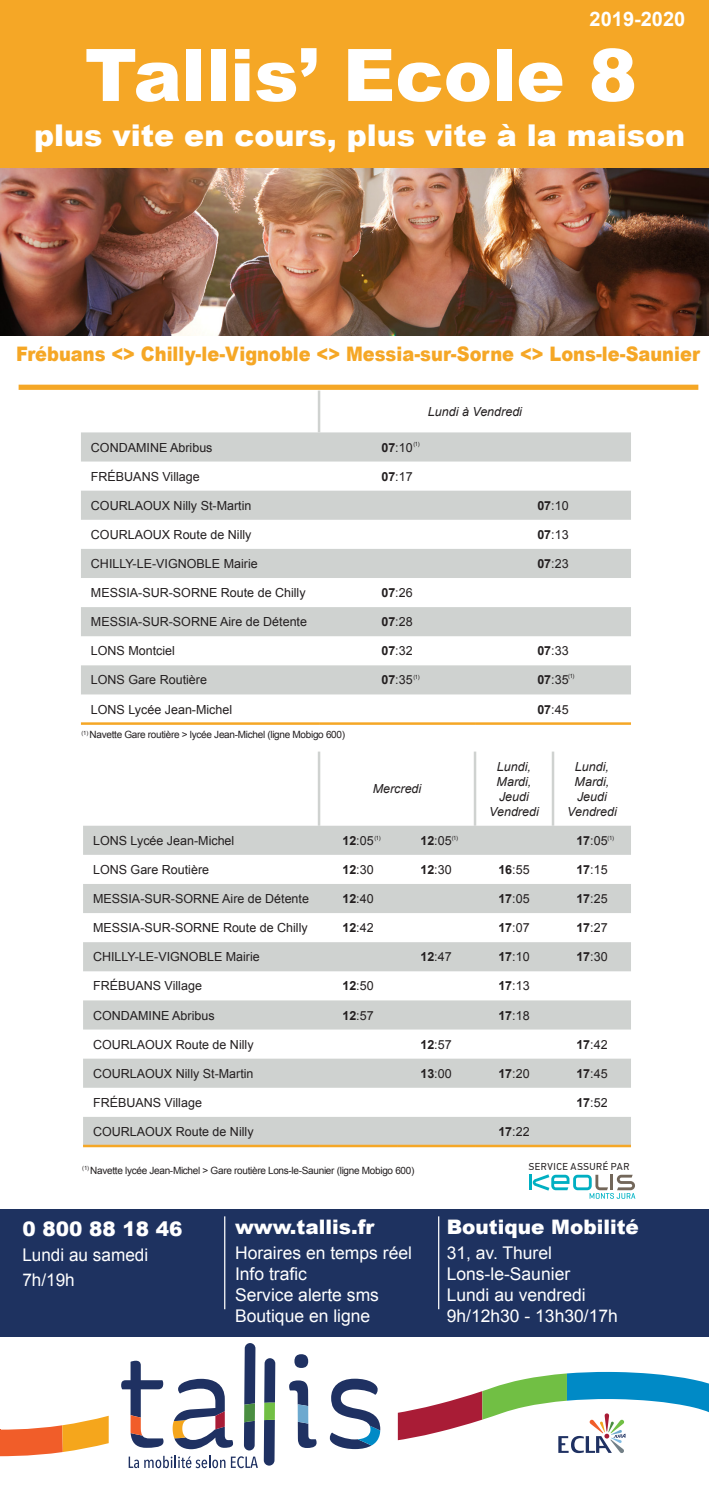
<style>
.page{position:relative;width:709px;height:1489px;background:#fff}
.page>*{position:absolute;margin:0;border:0;box-sizing:border-box;transform-origin:0 0}
.t1{font:900 72.5px "Arial";color:#fff}
.t2{font:900 30px "Arial";color:#fff}
.t3{font:900 20px "Arial";color:#f5a726;scale:.89 1}
.t4{font:900 20px "Arial";color:#fff}
.t5{font:700 20px "Arial";color:#fff}
.t6{font:17.5px/21px "Arial";color:#fff}
.t7{font:12.5px "Arial";color:#231f20}
.t8{font:italic 12.5px/15px "Arial";color:#231f20;text-align:center}
.t9{font:10px "Arial";letter-spacing:-.03em;color:#231f20}
.t10{font:10px "PF Din Text Pro";letter-spacing:.06em;color:#231f20}
.t11{font:5.75px "Arial";color:#231f20}
.s1{font-weight:700}
</style>
<div class="page">
<img style="left:0;top:168px;width:709px;height:167px">
<div style="left:0;top:0;width:709px;height:168px;background:#f5a726"></div>
<svg style="left:129px;top:1455px;width:96px;height:12px"></svg>
<svg style="left:231px;top:1456px;width:27px;height:11px"></svg>
<div style="left:294px;top:1353px;width:14px;height:14px;background:#1f3162;border-radius:50%"></div>
<svg style="left:121px;top:1360px;width:42px;height:87px"></svg>
<svg style="left:289px;top:1380px;width:27px;height:67px"></svg>
<svg style="left:330px;top:1378px;width:50px;height:70px"></svg>
<svg style="left:244px;top:1343px;width:11px;height:107px"></svg>
<svg style="left:264px;top:1358px;width:11px;height:107px"></svg>
<svg style="left:173px;top:1378px;width:60px;height:70px"></svg>
<svg style="left:398px;top:1371px;width:311px;height:81px"></svg>
<div style="left:81px;top:432px;width:550px;height:29px;background:#cfd2d0"></div>
<svg style="left:81px;top:490px;width:550px;height:88px;fill:#cfd2d0"></svg>
<div style="left:81px;top:607px;width:550px;height:29px;background:#cfd2d0"></div>
<div style="left:81px;top:665px;width:550px;height:29px;background:#cfd2d0"></div>
<hr style="left:318px;top:390px;width:2px;height:42px;background:#cfd2d0">
<hr style="left:81px;top:722px;width:238px;height:2px;background:#f5a726">
<hr style="left:319px;top:722px;width:156px;height:2px;background:#f5a726">
<hr style="left:475px;top:722px;width:156px;height:2px;background:#f5a726">
<div style="left:19px;top:384px;width:679px;height:6px;background:#f5a726"></div>
<div style="left:83px;top:825px;width:548px;height:29px;background:#cfd2d0"></div>
<svg style="left:83px;top:884px;width:548px;height:87px;fill:#cfd2d0"></svg>
<div style="left:83px;top:1000px;width:548px;height:29px;background:#cfd2d0"></div>
<div style="left:83px;top:1058px;width:548px;height:29px;background:#cfd2d0"></div>
<div style="left:83px;top:1117px;width:548px;height:27px;background:#cfd2d0"></div>
<hr style="left:318px;top:751px;width:2px;height:74px;background:#cfd2d0">
<hr style="left:83px;top:1144px;width:236px;height:3px;background:#f5a726">
<hr style="left:319px;top:1144px;width:78px;height:3px;background:#f5a726">
<hr style="left:397px;top:1144px;width:78px;height:3px;background:#f5a726">
<hr style="left:475px;top:1144px;width:78px;height:3px;background:#f5a726">
<hr style="left:553px;top:1144px;width:78px;height:3px;background:#f5a726">
<hr style="left:474px;top:751px;width:2px;height:74px;background:#cfd2d0">
<hr style="left:552px;top:751px;width:2px;height:74px;background:#cfd2d0">
<div style="left:0;top:1208px;width:709px;height:128px;background:#1e3260"></div>
<hr style="left:224px;top:1216px;width:1px;height:93px;background:#fff">
<hr style="left:438px;top:1216px;width:1px;height:93px;background:#fff">
<svg style="left:0;top:1415px;width:109px;height:41px"></svg>
<hr style="left:529px;top:1174px;width:3px;height:16px;background:#00afc2">
<svg style="left:532px;top:1174px;width:103px;height:24px"></svg>
<h3 class="t5" style="left:589px;top:8px;width:97px">2019-2020</h3>
<h1 class="t1" style="left:85px;top:21px;width:554px">Tallis’ Ecole 8</h1>
<h2 class="t2" style="left:34px;top:112px;width:652px">plus vite en cours, plus vite à la maison</h2>
<h3 class="t3" style="left:16px;top:338px;width:769px">Frébuans &lt;&gt; Chilly-le-Vignoble &lt;&gt; Messia-sur-Sorne &lt;&gt; Lons-le-Saunier</h3>
<p class="t8" style="left:428px;top:404px;width:96px">Lundi à Vendredi</p>
<p class="t11" style="left:413px;top:441px;width:8px">(1)</p>
<p class="t7" style="left:91px;top:440px;width:123px">CONDAMINE Abribus</p>
<p class="t7" style="left:381px;top:440px;width:33px"><span class="s1">07</span>:10</p>
<p class="t7" style="left:91px;top:469px;width:110px">FRÉBUANS Village</p>
<p class="t7" style="left:381px;top:469px;width:33px"><span class="s1">07</span>:17</p>
<p class="t7" style="left:91px;top:498px;width:162px">COURLAOUX Nilly St-Martin</p>
<p class="t7" style="left:537px;top:498px;width:33px"><span class="s1">07</span>:10</p>
<p class="t7" style="left:91px;top:527px;width:162px">COURLAOUX Route de Nilly</p>
<p class="t7" style="left:537px;top:527px;width:33px"><span class="s1">07</span>:13</p>
<p class="t7" style="left:91px;top:556px;width:168px">CHILLY-LE-VIGNOBLE Mairie</p>
<p class="t7" style="left:537px;top:556px;width:33px"><span class="s1">07</span>:23</p>
<p class="t7" style="left:91px;top:585px;width:216px">MESSIA-SUR-SORNE Route de Chilly</p>
<p class="t7" style="left:381px;top:585px;width:33px"><span class="s1">07</span>:26</p>
<p class="t7" style="left:91px;top:615px;width:218px">MESSIA-SUR-SORNE Aire de Détente</p>
<p class="t7" style="left:381px;top:615px;width:33px"><span class="s1">07</span>:28</p>
<p class="t7" style="left:91px;top:644px;width:86px">LONS Montciel</p>
<p class="t7" style="left:381px;top:644px;width:33px"><span class="s1">07</span>:32</p>
<p class="t7" style="left:537px;top:644px;width:33px"><span class="s1">07</span>:33</p>
<p class="t7" style="left:91px;top:673px;width:118px">LONS Gare Routière</p>
<p class="t7" style="left:381px;top:673px;width:33px"><span class="s1">07</span>:35</p>
<p class="t7" style="left:537px;top:673px;width:33px"><span class="s1">07</span>:35</p>
<p class="t7" style="left:91px;top:702px;width:143px">LONS Lycée Jean-Michel</p>
<p class="t7" style="left:537px;top:702px;width:33px"><span class="s1">07</span>:45</p>
<p class="t11" style="left:413px;top:673px;width:8px">(1)</p>
<p class="t11" style="left:568px;top:673px;width:8px">(1)</p>
<p class="t9" style="left:81px;top:729px;width:265px"><sup>(1)</sup> Navette Gare routière &gt; lycée Jean-Michel (ligne Mobigo 600)</p>
<p class="t8" style="left:373px;top:781px;width:50px">Mercredi</p>
<p class="t8" style="left:489px;top:758px;width:51px">Lundi,<br>Mardi,<br>Jeudi<br>Vendredi</p>
<p class="t8" style="left:567px;top:758px;width:51px">Lundi,<br>Mardi,<br>Jeudi<br>Vendredi</p>
<p class="t7" style="left:93px;top:833px;width:143px">LONS Lycée Jean-Michel</p>
<p class="t7" style="left:342px;top:833px;width:33px"><span class="s1">12</span>:05</p>
<p class="t7" style="left:420px;top:833px;width:33px"><span class="s1">12</span>:05</p>
<p class="t7" style="left:576px;top:833px;width:33px"><span class="s1">17</span>:05</p>
<p class="t7" style="left:93px;top:862px;width:118px">LONS Gare Routière</p>
<p class="t7" style="left:342px;top:862px;width:33px"><span class="s1">12</span>:30</p>
<p class="t7" style="left:420px;top:862px;width:33px"><span class="s1">12</span>:30</p>
<p class="t7" style="left:498px;top:862px;width:33px"><span class="s1">16</span>:55</p>
<p class="t7" style="left:576px;top:862px;width:33px"><span class="s1">17</span>:15</p>
<p class="t7" style="left:93px;top:891px;width:217px">MESSIA-SUR-SORNE Aire de Détente</p>
<p class="t7" style="left:342px;top:891px;width:33px"><span class="s1">12</span>:40</p>
<p class="t7" style="left:498px;top:891px;width:33px"><span class="s1">17</span>:05</p>
<p class="t7" style="left:576px;top:891px;width:33px"><span class="s1">17</span>:25</p>
<p class="t7" style="left:93px;top:920px;width:216px">MESSIA-SUR-SORNE Route de Chilly</p>
<p class="t7" style="left:342px;top:920px;width:33px"><span class="s1">12</span>:42</p>
<p class="t7" style="left:498px;top:920px;width:33px"><span class="s1">17</span>:07</p>
<p class="t7" style="left:576px;top:920px;width:33px"><span class="s1">17</span>:27</p>
<p class="t7" style="left:93px;top:949px;width:168px">CHILLY-LE-VIGNOBLE Mairie</p>
<p class="t7" style="left:420px;top:949px;width:33px"><span class="s1">12</span>:47</p>
<p class="t7" style="left:498px;top:949px;width:33px"><span class="s1">17</span>:10</p>
<p class="t7" style="left:576px;top:949px;width:33px"><span class="s1">17</span>:30</p>
<p class="t7" style="left:93px;top:979px;width:110px">FRÉBUANS Village</p>
<p class="t7" style="left:342px;top:979px;width:33px"><span class="s1">12</span>:50</p>
<p class="t7" style="left:498px;top:979px;width:33px"><span class="s1">17</span>:13</p>
<p class="t7" style="left:93px;top:1008px;width:123px">CONDAMINE Abribus</p>
<p class="t7" style="left:342px;top:1008px;width:33px"><span class="s1">12</span>:57</p>
<p class="t7" style="left:498px;top:1008px;width:33px"><span class="s1">17</span>:18</p>
<p class="t7" style="left:93px;top:1037px;width:162px">COURLAOUX Route de Nilly</p>
<p class="t7" style="left:420px;top:1037px;width:33px"><span class="s1">12</span>:57</p>
<p class="t7" style="left:576px;top:1037px;width:33px"><span class="s1">17</span>:42</p>
<p class="t7" style="left:93px;top:1066px;width:162px">COURLAOUX Nilly St-Martin</p>
<p class="t7" style="left:420px;top:1066px;width:33px"><span class="s1">13</span>:00</p>
<p class="t7" style="left:498px;top:1066px;width:33px"><span class="s1">17</span>:20</p>
<p class="t7" style="left:576px;top:1066px;width:33px"><span class="s1">17</span>:45</p>
<p class="t7" style="left:93px;top:1095px;width:110px">FRÉBUANS Village</p>
<p class="t7" style="left:576px;top:1095px;width:33px"><span class="s1">17</span>:52</p>
<p class="t7" style="left:93px;top:1124px;width:162px">COURLAOUX Route de Nilly</p>
<p class="t7" style="left:498px;top:1124px;width:33px"><span class="s1">17</span>:22</p>
<p class="t11" style="left:374px;top:835px;width:8px">(1)</p>
<p class="t11" style="left:451px;top:834px;width:8px">(1)</p>
<p class="t11" style="left:607px;top:834px;width:8px">(1)</p>
<p class="t9" style="left:82px;top:1164px;width:334px"><sup>(1)</sup> Navette lycée Jean-Michel &gt; Gare routière Lons-le-Saunier (ligne Mobigo 600)</p>
<h3 class="t4" style="left:22px;top:1213px;width:162px">0 800 88 18 46</h3>
<h3 class="t6" style="left:22px;top:1241px;width:127px;line-height:25px">Lundi au samedi<br>7h/19h</h3>
<h3 class="t4" style="left:235px;top:1212px;width:141px">www.tallis.fr</h3>
<h3 class="t6" style="left:235px;top:1242px;width:178px">Horaires en temps réel<br>Info trafic<br>Service alerte sms<br>Boutique en ligne</h3>
<p class="t10" style="left:529px;top:1162px;width:102px">SERVICE ASSURÉ PAR</p>
<h3 class="t4" style="left:446px;top:1211px;width:194px">Boutique Mobilité</h3>
<h3 class="t6" style="left:446px;top:1242px;width:173px">31, av. Thurel<br>Lons-le-Saunier<br>Lundi au vendredi<br>9h/12h30 - 13h30/17h</h3>
</div>
